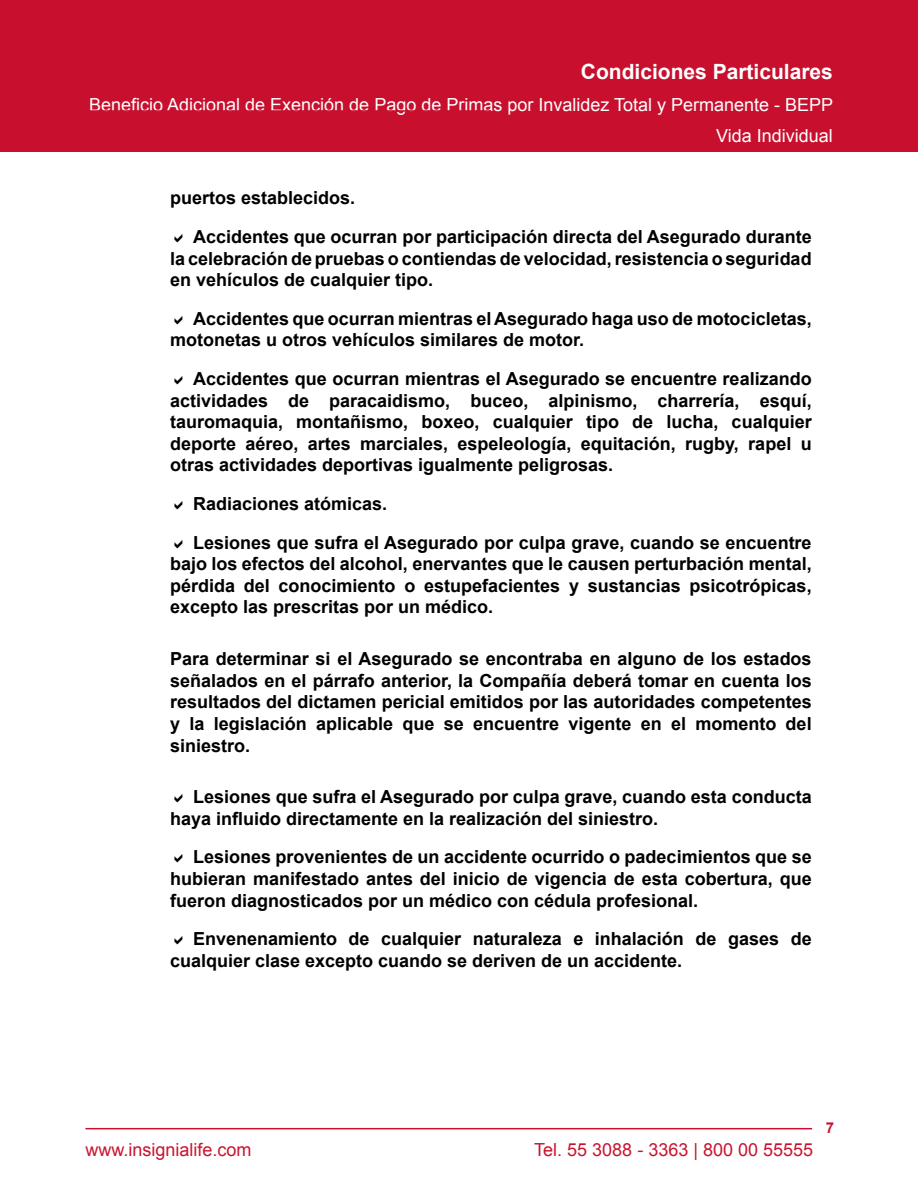
<style>
.page{position:relative;width:918px;height:1188px;background:#fff}
.page>*{position:absolute;margin:0;border:0;box-sizing:border-box;transform-origin:0 0}
.t1{font:700 21px "Arial";color:#fff}
.t2{font:700 18px/21.6px "Arial";color:#000}
.t3{font:18px/31.5px "Arial";color:#fff;text-align:right}
.t4{font:18px "Arial";color:#c91430}
.t5{font:700 15px "Arial";color:#c8102e}
</style>
<div class="page">
<div style="left:0;top:0;width:918px;height:152px;background:#c8102e"></div>
<hr style="left:85px;top:1128px;width:727px;height:1px;background:#c8102e">
<p class="t1" style="left:581px;top:58px;width:254px">Condiciones Particulares</p>
<p class="t3" style="left:89px;top:89px;width:746px">Beneficio Adicional de Exención de Pago de Primas por Invalidez Total y Permanente - BEPP<br>Vida Individual</p>
<p class="t2" style="left:193px;top:179px;width:620px;line-height:38.5px;text-indent:-23px">puertos establecidos.<br>Accidentes que ocurran por participación directa del Asegurado durante</p>
<p class="t2" style="left:170px;top:248px;width:643px">la celebración de pruebas o contiendas de velocidad, resistencia o seguridad en vehículos de cualquier tipo.</p>
<p class="t2" style="left:170px;top:308px;width:643px;text-indent:23px">Accidentes que ocurran mientras el Asegurado haga uso de motocicletas, motonetas u otros vehículos similares de motor.</p>
<p class="t2" style="left:170px;top:369px;width:643px;text-align:justify;text-indent:23px">Accidentes que ocurran mientras el Asegurado se encuentre realizando actividades de paracaidismo, buceo, alpinismo, charrería, esquí, tauromaquia, montañismo, boxeo, cualquier tipo de lucha, cualquier deporte aéreo, artes marciales, espeleología, equitación, rugby, rapel u otras actividades deportivas igualmente peligrosas.</p>
<p class="t2" style="left:193px;top:485px;width:620px;line-height:38.5px">Radiaciones atómicas.<br>Lesiones que sufra el Asegurado por culpa grave, cuando se encuentre</p>
<p class="t2" style="left:170px;top:554px;width:643px;text-align:justify">bajo los efectos del alcohol, enervantes que le causen perturbación mental, pérdida del conocimiento o estupefacientes y sustancias psicotrópicas, excepto las prescritas por un médico.</p>
<p class="t2" style="left:170px;top:649px;width:643px;text-align:justify">Para determinar si el Asegurado se encontraba en alguno de los estados señalados en el párrafo anterior, la Compañía deberá tomar en cuenta los resultados del dictamen pericial emitidos por las autoridades competentes y la legislación aplicable que se encuentre vigente en el momento del siniestro.</p>
<p class="t2" style="left:170px;top:787px;width:643px;text-indent:23px">Lesiones que sufra el Asegurado por culpa grave, cuando esta conducta haya influido directamente en la realización del siniestro.</p>
<p class="t2" style="left:170px;top:847px;width:643px;text-align:justify;text-indent:23px">Lesiones provenientes de un accidente ocurrido o padecimientos que se hubieran manifestado antes del inicio de vigencia de esta cobertura, que fueron diagnosticados por un médico con cédula profesional.</p>
<p class="t2" style="left:170px;top:929px;width:643px;text-indent:23px">Envenenamiento de cualquier naturaleza e inhalación de gases de cualquier clase excepto cuando se deriven de un accidente.</p>
<p class="t4" style="left:85px;top:1138px;width:168px">www.insignialife.com</p>
<p class="t4" style="left:534px;top:1138px;width:280px">Tel. 55 3088 - 3363 | 800 00 55555</p>
<p class="t5" style="left:826px;top:1118px;width:10px">7</p>
</div>
